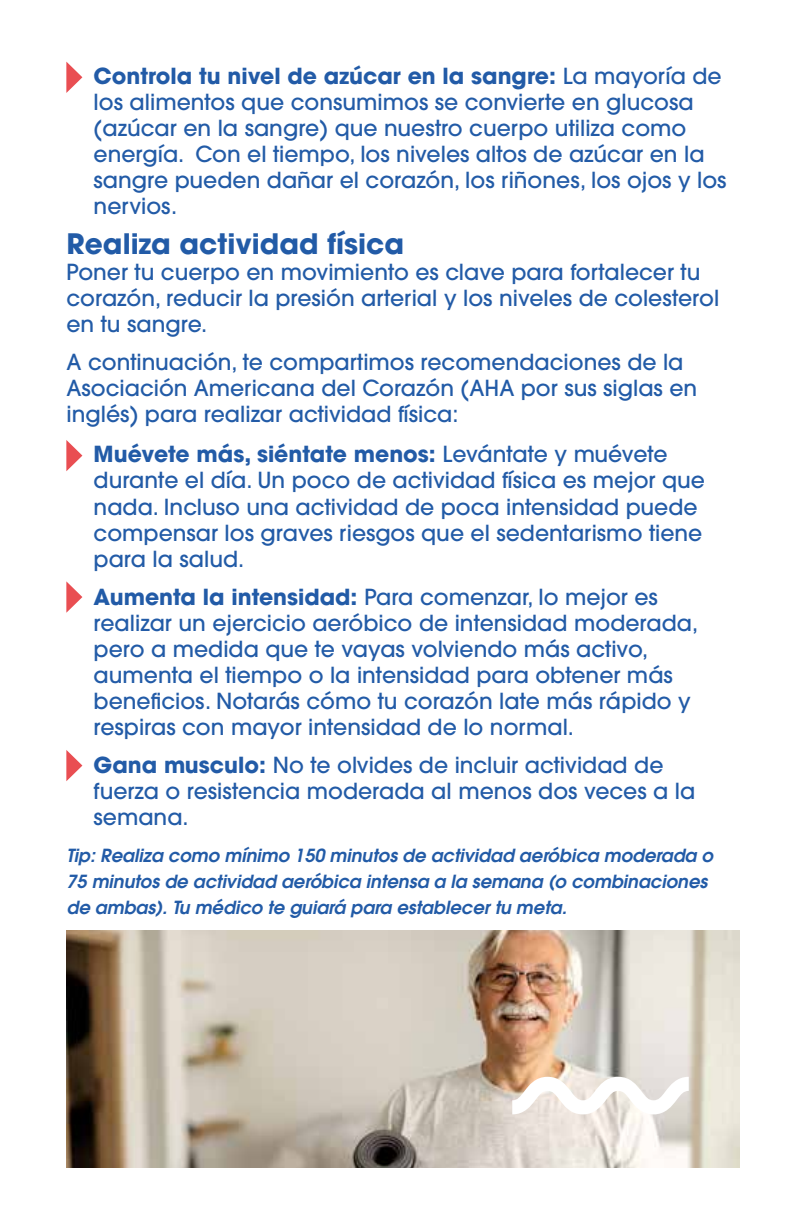
<style>
.page{position:relative;width:792px;height:1224px;background:#fff}
.page>*{position:absolute;margin:0;border:0;box-sizing:border-box;transform-origin:0 0}
.t1{font:700 28px "ITC Avant Garde Pro";color:#225ba7}
.t2{font:500 22px/26px "ITC Avant Garde Pro";color:#225ba7}
.t3{font:italic 600 18px/26px "ITC Avant Garde Std";color:#225ba7}
.s1{font-weight:700}
</style>
<div class="page">
<img style="left:67px;top:930px;width:673px;height:238px">
<svg style="left:512px;top:1077px;width:177px;height:37px"></svg>
<svg style="left:66px;top:440px;width:16px;height:31px"></svg>
<svg style="left:66px;top:581px;width:16px;height:32px"></svg>
<svg style="left:66px;top:750px;width:16px;height:31px"></svg>
<svg style="left:66px;top:62px;width:16px;height:31px"></svg>
<p class="t2" style="left:94px;top:63px;width:634px"><span class="s1">Controla tu nivel de azúcar en la sangre:</span> La mayoría de los alimentos que consumimos se convierte en glucosa (azúcar en la sangre) que nuestro cuerpo utiliza como energía. Con el tiempo, los niveles altos de azúcar en la sangre pueden dañar el corazón, los riñones, los ojos y los nervios.</p>
<p class="t1" style="left:67px;top:225px;width:339px">Realiza actividad física</p>
<p class="t2" style="left:67px;top:259px;width:654px">Poner tu cuerpo en movimiento es clave para fortalecer tu corazón, reducir la presión arterial y los niveles de colesterol en tu sangre.</p>
<p class="t2" style="left:67px;top:349px;width:632px">A continuación, te compartimos recomendaciones de la<br>Asociación Americana del Corazón (AHA por sus siglas en inglés) para realizar actividad física:</p>
<p class="t2" style="left:94px;top:441px;width:613px"><span class="s1">Muévete más, siéntate menos:</span> Levántate y muévete durante el día. Un poco de actividad física es mejor que nada. Incluso una actividad de poca intensidad puede compensar los graves riesgos que el sedentarismo tiene para la salud.</p>
<p class="t2" style="left:94px;top:583px;width:606px"><span class="s1">Aumenta la intensidad:</span> Para comenzar, lo mejor es realizar un ejercicio aeróbico de intensidad moderada, pero a medida que te vayas volviendo más activo, aumenta el tiempo o la intensidad para obtener más beneficios. Notarás cómo tu corazón late más rápido y respiras con mayor intensidad de lo normal.</p>
<p class="t2" style="left:94px;top:751px;width:603px"><span class="s1">Gana musculo:</span> No te olvides de incluir actividad de fuerza o resistencia moderada al menos dos veces a la semana.</p>
<p class="t3" style="left:67px;top:842px;width:648px">Tip: Realiza como mínimo 150 minutos de actividad aeróbica moderada o<br>75 minutos de actividad aeróbica intensa a la semana (o combinaciones de ambas). Tu médico te guiará para establecer tu meta.</p>
</div>
